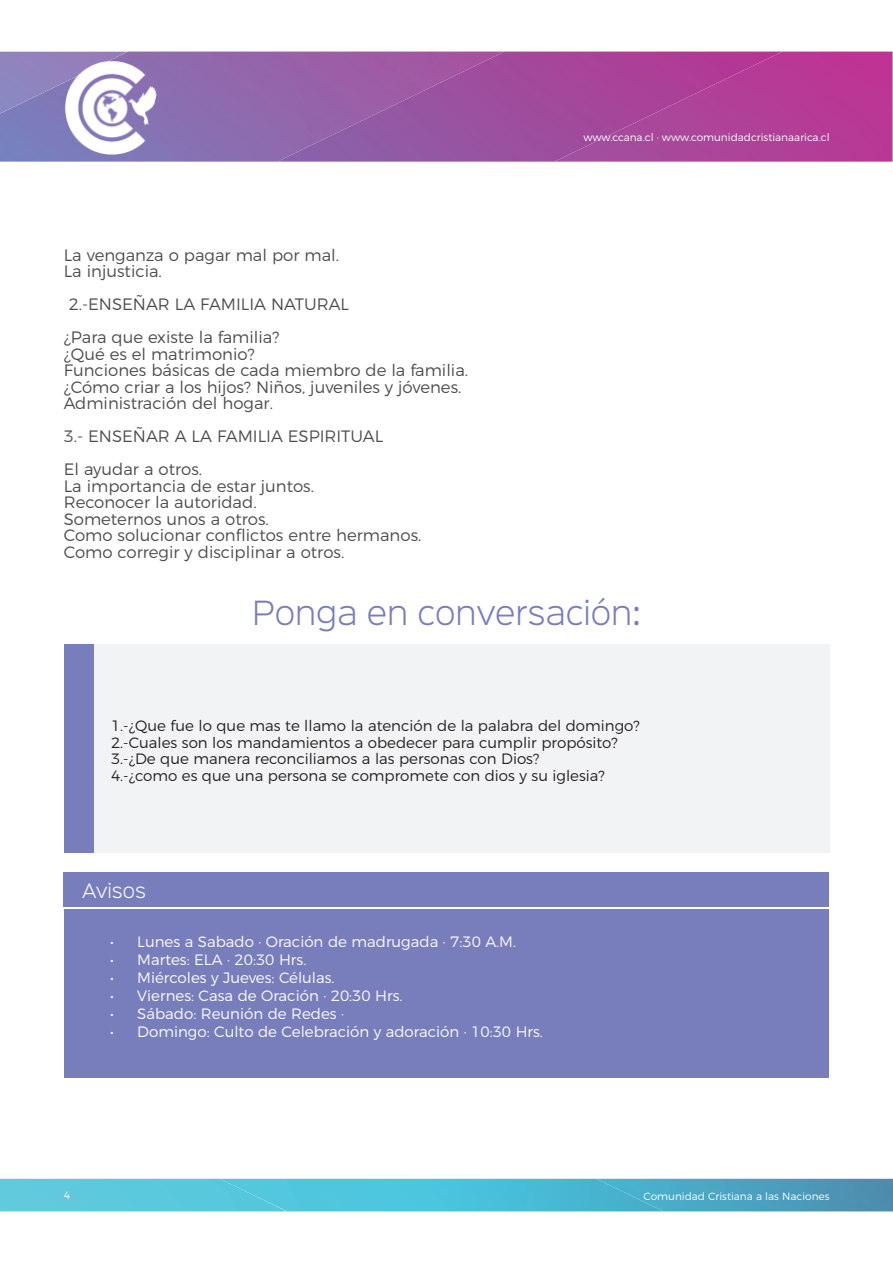
<style>
.page{position:relative;width:893px;height:1263px;background:#fff}
.page>*{position:absolute;margin:0;border:0;box-sizing:border-box;transform-origin:0 0}
.Level_1_Heading{font:300 30px "Sinkin Sans 300";color:#787dbc}
.Level_2_Headings{font:300 18px "Sinkin Sans 300";color:#fff}
.t1{font:300 16.5px "Montserrat";color:#4b4c4d}
.t2{font:300 15px "Montserrat";color:#231f20}
.t3{font:300 15px "Montserrat";color:#fff}
.t4{font:300 10.5px "Montserrat";color:#fff}
</style>
<div class="page">
<div style="left:0;top:1179px;width:220px;height:32px;background:#5dc9dd"></div>
<img style="left:220px;top:1179px;width:376px;height:32px">
<img style="left:596px;top:1179px;width:297px;height:32px">
<div style="left:782px;top:52px;width:111px;height:110px;background:#b83896"></div>
<img style="left:0;top:52px;width:277px;height:110px">
<img style="left:277px;top:52px;width:505px;height:110px">
<img style="left:64px;top:58px;width:94px;height:98px">
<div style="left:94px;top:644px;width:735px;height:209px;background:#f2f3f4"></div>
<div style="left:64px;top:644px;width:30px;height:209px;background:#787dbc"></div>
<div style="left:64px;top:909px;width:29px;height:168px;background:#787dbc"></div>
<div style="left:93px;top:909px;width:735px;height:168px;background:#787dbc"></div>
<div style="left:64px;top:872px;width:765px;height:34px;background:#787dbc"></div>
<p class="t4" style="left:583px;top:129px;width:248px">www.ccana.cl · www.comunidadcristianaarica.cl</p>
<p class="t1" style="left:64px;top:242px;width:277px">La venganza o pagar mal por mal.</p>
<p class="t1" style="left:64px;top:258px;width:100px">La injusticia.</p>
<p class="t1" style="left:69px;top:291px;width:282px">2.-ENSEÑAR LA FAMILIA NATURAL</p>
<p class="t1" style="left:64px;top:324px;width:217px">¿Para que existe la familia?</p>
<p class="t1" style="left:64px;top:341px;width:192px">¿Qué es el matrimonio?</p>
<p class="t1" style="left:64px;top:357px;width:406px">Funciones básicas de cada miembro de la familia.</p>
<p class="t1" style="left:64px;top:374px;width:399px">¿Cómo criar a los hijos? Niños, juveniles y jóvenes.</p>
<p class="t1" style="left:64px;top:390px;width:211px">Administración del hogar.</p>
<p class="t1" style="left:64px;top:423px;width:321px">3.- ENSEÑAR A LA FAMILIA ESPIRITUAL</p>
<p class="t1" style="left:64px;top:456px;width:140px">El ayudar a otros.</p>
<p class="t1" style="left:64px;top:473px;width:252px">La importancia de estar juntos.</p>
<p class="t1" style="left:64px;top:489px;width:194px">Reconocer la autoridad.</p>
<p class="t1" style="left:64px;top:506px;width:207px">Someternos unos a otros.</p>
<p class="t1" style="left:64px;top:522px;width:359px">Como solucionar conflictos entre hermanos.</p>
<p class="t1" style="left:64px;top:539px;width:282px">Como corregir y disciplinar a otros.</p>
<p class="Level_1_Heading" style="left:252px;top:588px;width:390px">Ponga en conversación:</p>
<p class="t2" style="left:111px;top:714px;width:530px">1.-¿Que fue lo que mas te llamo la atención de la palabra del domingo?</p>
<p class="t2" style="left:111px;top:731px;width:508px">2.-Cuales son los mandamientos a obedecer para cumplir propósito?</p>
<p class="t2" style="left:111px;top:747px;width:430px">3.-¿De que manera reconciliamos a las personas con Dios?</p>
<p class="t2" style="left:111px;top:764px;width:495px">4.-¿como es que una persona se compromete con dios y su iglesia?</p>
<p class="Level_2_Headings" style="left:82px;top:876px;width:65px">Avisos</p>
<p class="t3" style="left:110px;top:929px;width:407px">• Lunes a Sabado · Oración de madrugada · 7:30 A.M.</p>
<p class="t3" style="left:110px;top:947px;width:198px">• Martes: ELA · 20:30 Hrs.</p>
<p class="t3" style="left:110px;top:965px;width:226px">• Miércoles y Jueves: Células.</p>
<p class="t3" style="left:110px;top:983px;width:294px">• Viernes: Casa de Oración · 20:30 Hrs.</p>
<p class="t3" style="left:110px;top:1001px;width:235px">• Sábado: Reunión de Redes ·</p>
<p class="t3" style="left:110px;top:1019px;width:434px">• Domingo: Culto de Celebración y adoración · 10:30 Hrs.</p>
<p class="t4" style="left:64px;top:1187px;width:8px">4</p>
<p class="t4" style="left:644px;top:1188px;width:187px">Comunidad Cristiana a las Naciones</p>
</div>
